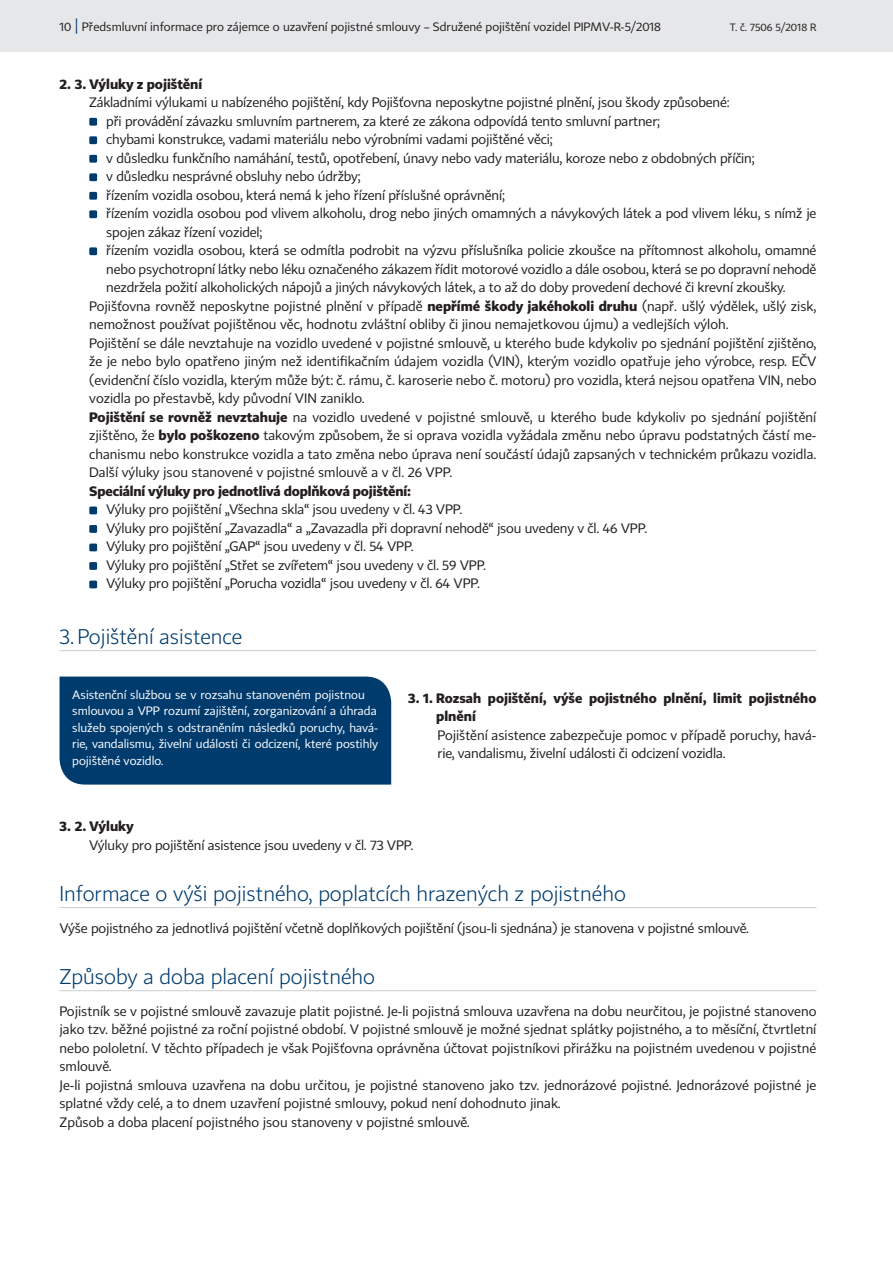
<style>
.page{position:relative;width:893px;height:1263px;background:#fff}
.page>*{position:absolute;margin:0;border:0;box-sizing:border-box;transform-origin:0 0}
.t1{font:21px "CP Light";color:#003b6e}
.t2{font:13.5px/18.5px "CP";letter-spacing:-.01em;color:#231f20}
.t3{font:700 13.5px/18.3px "CP";color:#231f20}
.t4{font:12px/16.5px "CP";color:#fff}
.t5{font:12px "CP";color:#231f20}
.t6{font:10.5px "CP";color:#231f20}
.s1{font-size:15px;color:#003b6e}
.s2{font-weight:700}
</style>
<div class="page">
<hr style="left:60px;top:650px;width:756px;height:1px;background:#d1d2d4">
<hr style="left:60px;top:907px;width:756px;height:1px;background:#d1d2d4">
<hr style="left:60px;top:990px;width:756px;height:1px;background:#d1d2d4">
<div style="left:89px;top:118px;width:8px;height:8px;background:#003b6e;border-radius:2px"></div>
<div style="left:89px;top:136px;width:8px;height:8px;background:#003b6e;border-radius:2px"></div>
<div style="left:89px;top:155px;width:8px;height:8px;background:#003b6e;border-radius:2px"></div>
<div style="left:89px;top:173px;width:8px;height:8px;background:#003b6e;border-radius:2px"></div>
<div style="left:89px;top:192px;width:8px;height:8px;background:#003b6e;border-radius:2px"></div>
<div style="left:89px;top:210px;width:8px;height:8px;background:#003b6e;border-radius:2px"></div>
<div style="left:89px;top:247px;width:8px;height:8px;background:#003b6e;border-radius:2px"></div>
<div style="left:89px;top:506px;width:8px;height:8px;background:#003b6e;border-radius:2px"></div>
<div style="left:89px;top:525px;width:8px;height:8px;background:#003b6e;border-radius:2px"></div>
<div style="left:89px;top:543px;width:8px;height:8px;background:#003b6e;border-radius:2px"></div>
<div style="left:89px;top:562px;width:8px;height:8px;background:#003b6e;border-radius:2px"></div>
<div style="left:89px;top:581px;width:8px;height:7px;background:#003b6e;border-radius:2px"></div>
<div style="left:60px;top:676px;width:331px;height:108px;background:#003b6e"></div>
<div style="left:0;top:0;width:893px;height:51px;background:#e6e7e9"></div>
<p class="t5" style="left:60px;top:20px;width:603px">10 <span class="s1">|</span> Předsmluvní informace pro zájemce o uzavření pojistné smlouvy – Sdružené pojištění vozidel PIPMV-R-5/2018</p>
<p class="t6" style="left:730px;top:21px;width:88px">T. č. 7506 5/2018 R</p>
<p class="t3" style="left:60px;top:75px;width:144px">2. 3. Výluky z pojištění</p>
<p class="t2" style="left:89px;top:93px;width:642px">Základními výlukami u nabízeného pojištění, kdy Pojišťovna neposkytne pojistné plnění, jsou škody způsobené:</p>
<p class="t2" style="left:106px;top:112px;width:555px">při provádění závazku smluvním partnerem, za které ze zákona odpovídá tento smluvní partner;</p>
<p class="t2" style="left:106px;top:130px;width:448px">chybami konstrukce, vadami materiálu nebo výrobními vadami pojištěné věci;</p>
<p class="t2" style="left:106px;top:149px;width:650px">v důsledku funkčního namáhání, testů, opotřebení, únavy nebo vady materiálu, koroze nebo z obdobných příčin;</p>
<p class="t2" style="left:106px;top:167px;width:256px">v důsledku nesprávné obsluhy nebo údržby;</p>
<p class="t2" style="left:106px;top:186px;width:400px">řízením vozidla osobou, která nemá k jeho řízení příslušné oprávnění;</p>
<p class="t2" style="left:106px;top:204px;width:712px">řízením vozidla osobou pod vlivem alkoholu, drog nebo jiných omamných a návykových látek a pod vlivem léku, s nímž je</p>
<p class="t2" style="left:106px;top:223px;width:158px">spojen zákaz řízení vozidel;</p>
<p class="t2" style="left:106px;top:241px;width:712px">řízením vozidla osobou, která se odmítla podrobit na výzvu příslušníka policie zkoušce na přítomnost alkoholu, omamné</p>
<p class="t2" style="left:106px;top:260px;width:712px">nebo psychotropní látky nebo léku označeného zákazem řídit motorové vozidlo a dále osobou, která se po dopravní nehodě</p>
<p class="t2" style="left:106px;top:278px;width:681px">nezdržela požití alkoholických nápojů a jiných návykových látek, a to až do doby provedení dechové či krevní zkoušky.</p>
<p class="t2" style="left:89px;top:297px;width:729px">Pojišťovna rovněž neposkytne pojistné plnění v případě <span class="s2">nepřímé škody jakéhokoli druhu</span> (např. ušlý výdělek, ušlý zisk,</p>
<p class="t2" style="left:89px;top:315px;width:641px">nemožnost používat pojištěnou věc, hodnotu zvláštní obliby či jinou nemajetkovou újmu) a vedlejších výloh.</p>
<p class="t2" style="left:89px;top:334px;width:729px">Pojištění se dále nevztahuje na vozidlo uvedené v pojistné smlouvě, u kterého bude kdykoliv po sjednání pojištění zjištěno,</p>
<p class="t2" style="left:89px;top:352px;width:729px">že je nebo bylo opatřeno jiným než identifikačním údajem vozidla (VIN), kterým vozidlo opatřuje jeho výrobce, resp. EČV</p>
<p class="t2" style="left:89px;top:371px;width:729px">(evidenční číslo vozidla, kterým může být: č. rámu, č. karoserie nebo č. motoru) pro vozidla, která nejsou opatřena VIN, nebo</p>
<p class="t2" style="left:89px;top:389px;width:277px">vozidla po přestavbě, kdy původní VIN zaniklo.</p>
<p class="t2" style="left:89px;top:408px;width:729px"><span class="s2">Pojištění se rovněž nevztahuje</span> na vozidlo uvedené v pojistné smlouvě, u kterého bude kdykoliv po sjednání pojištění</p>
<p class="t2" style="left:89px;top:426px;width:729px">zjištěno, že <span class="s2">bylo poškozeno</span> takovým způsobem, že si oprava vozidla vyžádala změnu nebo úpravu podstatných částí me-</p>
<p class="t2" style="left:89px;top:445px;width:729px">chanismu nebo konstrukce vozidla a tato změna nebo úprava není součástí údajů zapsaných v technickém průkazu vozidla.</p>
<p class="t2" style="left:89px;top:463px;width:365px">Další výluky jsou stanovené v pojistné smlouvě a v čl. 26 VPP.</p>
<p class="t3" style="left:89px;top:482px;width:323px">Speciální výluky pro jednotlivá doplňková pojištění:</p>
<p class="t2" style="left:106px;top:500px;width:542px">Výluky pro pojištění „Všechna skla“ jsou uvedeny v čl. 43 VPP.<br>Výluky pro pojištění „Zavazadla“ a „Zavazadla při dopravní nehodě“ jsou uvedeny v čl. 46 VPP.<br>Výluky pro pojištění „GAP“ jsou uvedeny v čl. 54 VPP.<br>Výluky pro pojištění „Střet se zvířetem“ jsou uvedeny v čl. 59 VPP.<br>Výluky pro pojištění „Porucha vozidla“ jsou uvedeny v čl. 64 VPP.</p>
<h1 class="t1" style="left:60px;top:623px;width:184px">3. Pojištění asistence</h1>
<p class="t4" style="left:72px;top:686px;width:308px">Asistenční službou se v rozsahu stanoveném pojistnou smlouvou a VPP rozumí zajištění, zorganizování a úhrada služeb spojených s odstraněním následků poruchy, havá&shy;rie, vandalismu, živelní události či odcizení, které postihly pojištěné vozidlo.</p>
<p class="t3" style="left:436px;top:689px;width:382px;text-indent:-28px">3. 1. Rozsah pojištění, výše pojistného plnění, limit pojistného plnění</p>
<p class="t2" style="left:438px;top:725px;width:380px">Pojištění asistence zabezpečuje pomoc v případě poruchy, havá&shy;rie, vandalismu, živelní události či odcizení vozidla.</p>
<p class="t3" style="left:60px;top:817px;width:76px">3. 2. Výluky</p>
<p class="t2" style="left:89px;top:835px;width:326px">Výluky pro pojištění asistence jsou uvedeny v čl. 73 VPP.</p>
<h1 class="t1" style="left:60px;top:880px;width:568px">Informace o výši pojistného, poplatcích hrazených z pojistného</h1>
<p class="t2" style="left:60px;top:918px;width:691px">Výše pojistného za jednotlivá pojištění včetně doplňkových pojištění (jsou-li sjednána) je stanovena v pojistné smlouvě.</p>
<h1 class="t1" style="left:60px;top:963px;width:317px">Způsoby a doba placení pojistného</h1>
<p class="t2" style="left:60px;top:1002px;width:758px">Pojistník se v pojistné smlouvě zavazuje platit pojistné. Je-li pojistná smlouva uzavřena na dobu neurčitou, je pojistné stanoveno jako tzv. běžné pojistné za roční pojistné období. V pojistné smlouvě je možné sjednat splátky pojistného, a to měsíční, čtvrtletní nebo pololetní. V těchto případech je však Pojišťovna oprávněna účtovat pojistníkovi přirážku na pojistném uvedenou v pojistné smlouvě.<br>Je-li pojistná smlouva uzavřena na dobu určitou, je pojistné stanoveno jako tzv. jednorázové pojistné. Jednorázové pojistné je splatné vždy celé, a to dnem uzavření pojistné smlouvy, pokud není dohodnuto jinak.<br>Způsob a doba placení pojistného jsou stanoveny v pojistné smlouvě.</p>
</div>
